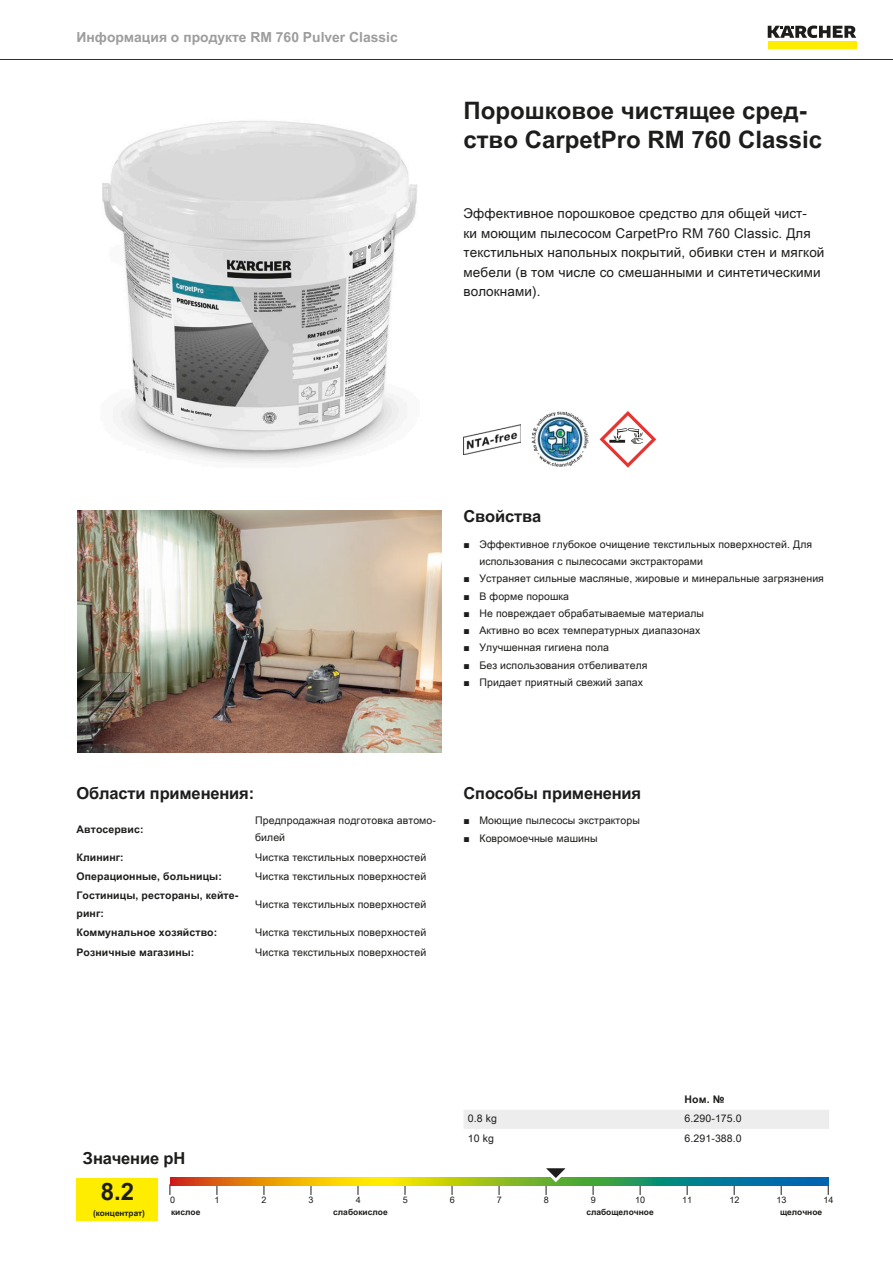
<style>
.page{position:relative;width:893px;height:1263px;background:#fff}
.page>*{position:absolute;margin:0;border:0;box-sizing:border-box;transform-origin:0 0}
.t1{font:700 24px/28.8px "Arial Unicode MS";color:#1d1d1b}
.t2{font:700 16.5px "Arial Unicode MS";letter-spacing:-.01em;color:#1d1d1b}
.t3{font:700 13.8px "Arial Unicode MS";color:#9d9d9d}
.t4{font:13.5px/19.5px "Arial Unicode MS";letter-spacing:.01em;color:#1d1d1b}
.t5{font:10.5px/17.2px "Arial Unicode MS";letter-spacing:.01em;color:#1d1d1b}
.t6{font:700 10.5px/17.2px "Arial Unicode MS";letter-spacing:.01em;color:#1d1d1b}
.t7{font:9px "Arial Unicode MS";color:#1d1d1b}
.t8{font:700 8.4px "Arial Unicode MS";color:#1d1d1b}
.t9{font:700 8.25px "Arial Unicode MS";color:#1d1d1b}
.s1{font-family:"Arial"}
</style>
<div class="page">
<hr style="left:0;top:59px;width:893px;height:1px;background:#1d1d1b">
<div style="left:768px;top:42px;width:88px;height:7px;background:#ffed00"></div>
<svg style="left:768px;top:26px;width:88px;height:12px"></svg>
<img style="left:102px;top:121px;width:315px;height:342px">
<img style="left:463px;top:424px;width:57px;height:30px">
<img style="left:531px;top:411px;width:57px;height:56px">
<svg style="left:600px;top:411px;width:56px;height:57px"></svg>
<img style="left:77px;top:510px;width:365px;height:243px">
<div style="left:77px;top:1178px;width:81px;height:42px;background:#ffed00"></div>
<svg style="left:170px;top:1178px;width:658px;height:8px;background:#859c3b"></svg>
<svg style="left:538px;top:1168px;width:38px;height:27px"></svg>
<div style="left:464px;top:1110px;width:365px;height:19px;background:#ededed"></div>
<h3 class="t3" style="left:77px;top:27px;width:323px">Информация о продукте RM 760 Pulver Classic</h3>
<h1 class="t1" style="left:463px;top:97px;width:360px">Порошковое чистящее сред&shy;ство CarpetPro RM 760 Classic</h1>
<p class="t4" style="left:463px;top:203px;width:362px">Эффективное порошковое средство для общей чист-<br>ки моющим пылесосом CarpetPro RM 760 Classic. Для текстильных напольных покрытий, обивки стен и мягкой мебели (в том числе со смешанными и синтетическими волокнами).</p>
<h2 class="t2" style="left:463px;top:504px;width:79px">Свойства</h2>
<p class="t5" style="left:479px;top:535px;width:334px;text-indent:-16px"><span class="s1">■</span> Эффективное глубокое очищение текстильных поверхностей. Для использования с пылесосами экстракторами</p>
<p class="t5" style="left:463px;top:570px;width:362px"><span class="s1">■</span> Устраняет сильные масляные, жировые и минеральные загрязнения</p>
<p class="t5" style="left:463px;top:587px;width:107px"><span class="s1">■</span> В форме порошка</p>
<p class="t5" style="left:463px;top:604px;width:242px"><span class="s1">■</span> Не повреждает обрабатываемые материалы</p>
<p class="t5" style="left:463px;top:622px;width:238px"><span class="s1">■</span> Активно во всех температурных диапазонах</p>
<p class="t5" style="left:463px;top:639px;width:147px"><span class="s1">■</span> Улучшенная гигиена пола</p>
<p class="t5" style="left:463px;top:656px;width:186px"><span class="s1">■</span> Без использования отбеливателя</p>
<p class="t5" style="left:463px;top:673px;width:181px"><span class="s1">■</span> Придает приятный свежий запах</p>
<h2 class="t2" style="left:77px;top:780px;width:179px">Области применения:</h2>
<p class="t6" style="left:77px;top:820px;width:68px">Автосервис:</p>
<p class="t5" style="left:255px;top:811px;width:182px">Предпродажная подготовка автомо&shy;билей</p>
<p class="t6" style="left:77px;top:848px;width:49px">Клининг:</p>
<p class="t5" style="left:255px;top:848px;width:173px">Чистка текстильных поверхностей</p>
<p class="t6" style="left:77px;top:868px;width:147px">Операционные, больницы:</p>
<p class="t5" style="left:255px;top:867px;width:173px">Чистка текстильных поверхностей</p>
<p class="t6" style="left:77px;top:887px;width:163px">Гостиницы, рестораны, кейте&shy;ринг:</p>
<p class="t5" style="left:255px;top:895px;width:173px">Чистка текстильных поверхностей</p>
<p class="t6" style="left:77px;top:924px;width:142px">Коммунальное хозяйство:</p>
<p class="t5" style="left:255px;top:923px;width:173px">Чистка текстильных поверхностей</p>
<p class="t6" style="left:77px;top:943px;width:119px">Розничные магазины:</p>
<p class="t5" style="left:255px;top:943px;width:173px">Чистка текстильных поверхностей</p>
<h2 class="t2" style="left:463px;top:780px;width:179px">Способы применения</h2>
<p class="t5" style="left:463px;top:812px;width:178px"><span class="s1">■</span> Моющие пылесосы экстракторы</p>
<p class="t5" style="left:463px;top:829px;width:136px"><span class="s1">■</span> Ковромоечные машины</p>
<p class="t6" style="left:685px;top:1091px;width:41px">Ном. №</p>
<p class="t5" style="left:468px;top:1110px;width:31px">0.8 kg</p>
<p class="t5" style="left:685px;top:1110px;width:59px">6.290-175.0</p>
<p class="t5" style="left:468px;top:1129px;width:28px">10 kg</p>
<p class="t5" style="left:685px;top:1129px;width:59px">6.291-388.0</p>
<h2 class="t2" style="left:83px;top:1146px;width:104px">Значение pH</h2>
<h1 class="t1" style="left:101px;top:1178px;width:35px">8.2</h1>
<p class="t7" style="left:170px;top:1193px;width:7px">0</p>
<p class="t7" style="left:215px;top:1193px;width:7px">1</p>
<p class="t7" style="left:262px;top:1193px;width:7px">2</p>
<p class="t7" style="left:309px;top:1193px;width:7px">3</p>
<p class="t7" style="left:356px;top:1193px;width:7px">4</p>
<p class="t7" style="left:403px;top:1193px;width:7px">5</p>
<p class="t7" style="left:450px;top:1193px;width:7px">6</p>
<p class="t7" style="left:497px;top:1193px;width:7px">7</p>
<p class="t7" style="left:544px;top:1193px;width:7px">8</p>
<p class="t7" style="left:591px;top:1193px;width:7px">9</p>
<p class="t7" style="left:635px;top:1193px;width:12px">10</p>
<p class="t7" style="left:682px;top:1193px;width:12px">11</p>
<p class="t7" style="left:729px;top:1193px;width:12px">12</p>
<p class="t7" style="left:776px;top:1193px;width:12px">13</p>
<p class="t7" style="left:823px;top:1193px;width:12px">14</p>
<p class="t9" style="left:93px;top:1207px;width:53px">(концентрат)</p>
<p class="t8" style="left:171px;top:1206px;width:31px">кислое</p>
<p class="t8" style="left:333px;top:1206px;width:56px">слабокислое</p>
<p class="t8" style="left:586px;top:1206px;width:69px">слабощелочное</p>
<p class="t8" style="left:780px;top:1206px;width:44px">щелочное</p>
</div>
